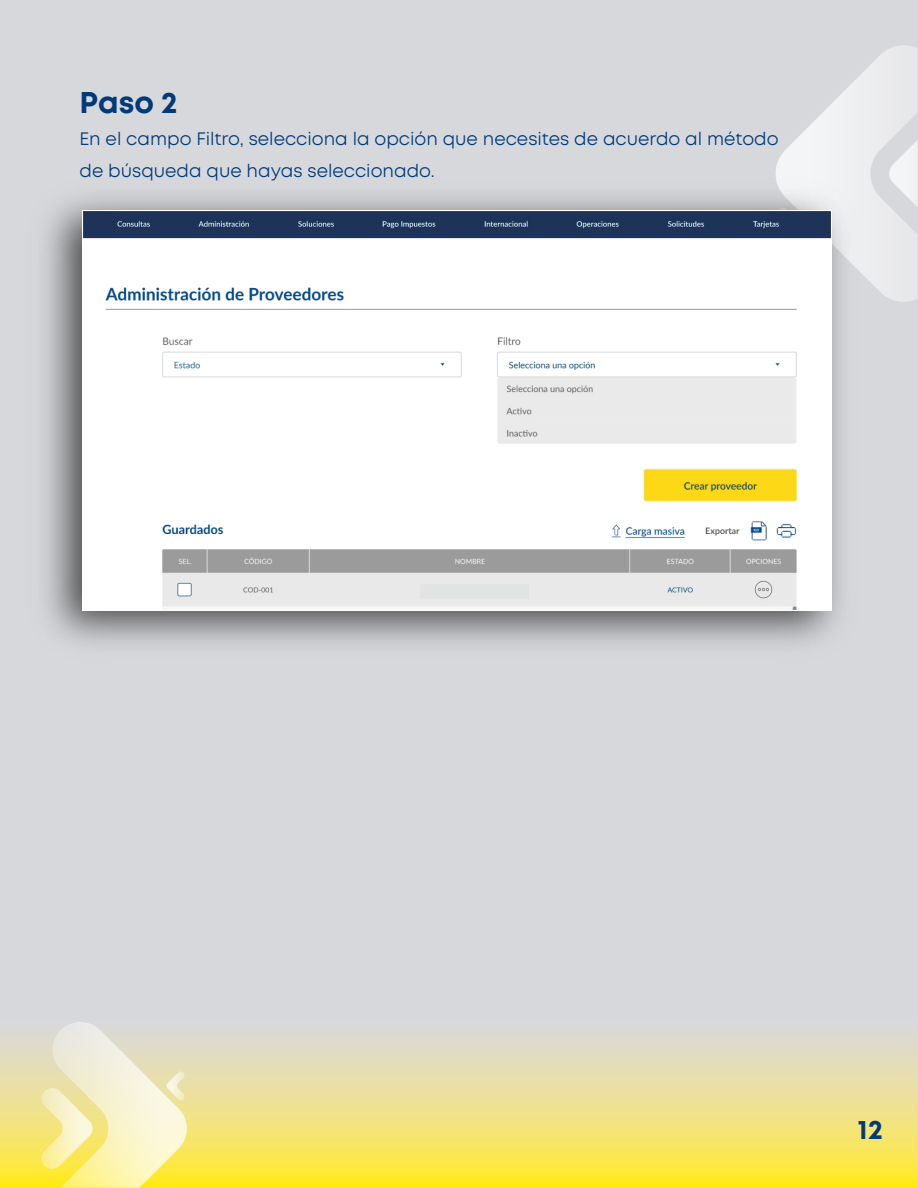
<style>
.page{position:relative;width:918px;height:1188px;background:#d7d8dc}
.page>*{position:absolute;margin:0;border:0;box-sizing:border-box;transform-origin:0 0}
.t1{font:700 30px "Mont";color:#003a78}
.t2{font:700 27px "Mont";color:#003a78}
.t3{font:18px/32px "Mont";color:#003a78}
</style>
<div class="page">
<svg style="left:0;top:1034px;width:916px;height:154px;background:#efe283"></svg>
<svg style="left:40px;top:1022px;width:150px;height:165px;background:#f2eab5"></svg>
<svg style="left:776px;top:45px;width:141px;height:257px"></svg>
<img style="left:45px;top:172px;width:821px;height:473px">
<img style="left:82px;top:210px;width:749px;height:401px">
<div style="left:420px;top:584px;width:109px;height:15px;background:#e2e4e4"></div>
<h1 class="t1" style="left:80px;top:83px;width:100px">Paso 2</h1>
<p class="t3" style="left:80px;top:123px;width:701px">En el campo Filtro, selecciona la opción que necesites de acuerdo al método de búsqueda que hayas seleccionado.</p>
<h2 class="t2" style="left:858px;top:1112px;width:27px">12</h2>
</div>
